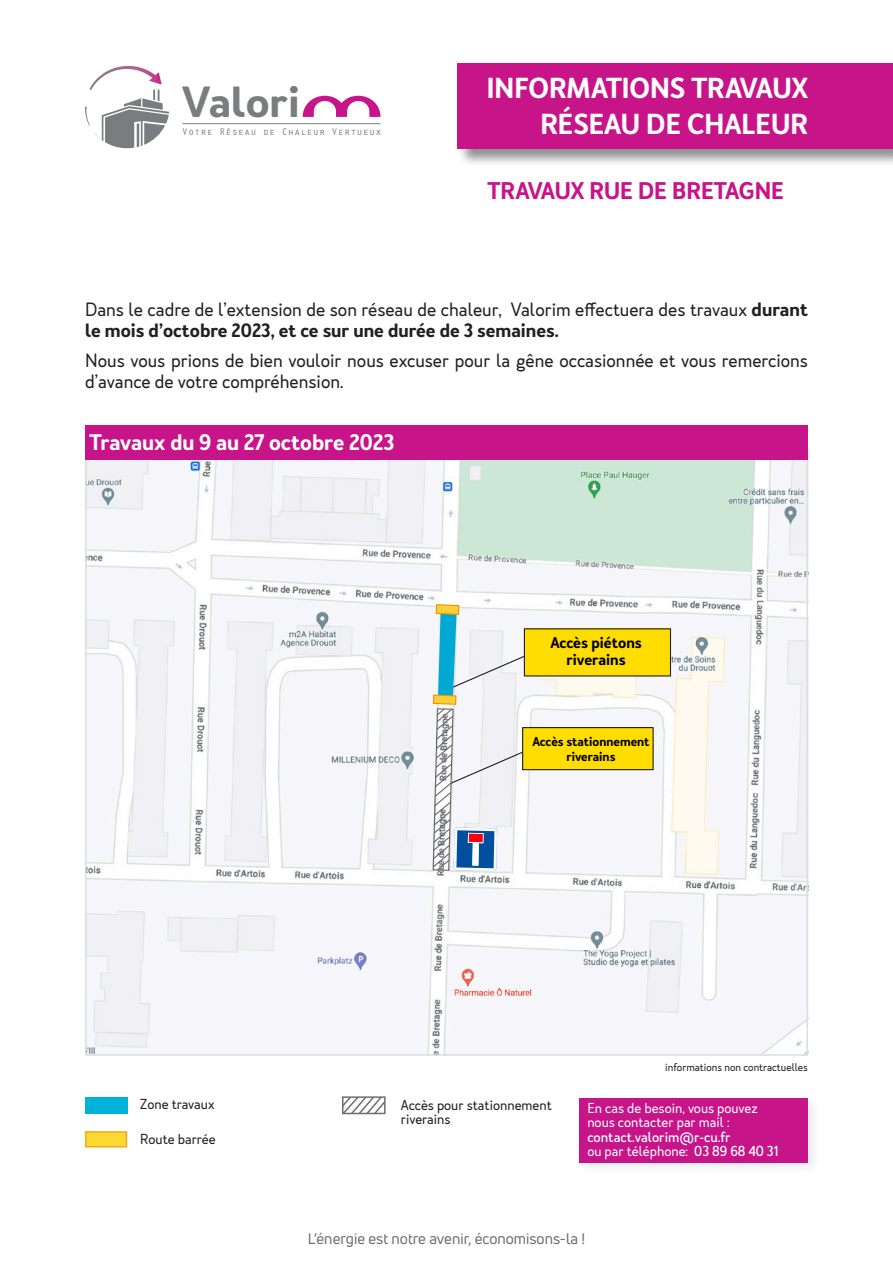
<style>
.page{position:relative;width:893px;height:1263px;background:#fff}
.page>*{position:absolute;margin:0;border:0;box-sizing:border-box;transform-origin:0 0}
.t1{font:600 40.65px "Merlo Neue";color:#7a7c7f;scale:1.04 1}
.t2{font:600 27px "Merlo Neue";color:#fff}
.t3{font:600 22.5px "Merlo Neue";color:#c71489}
.t4{font:600 21px "Merlo Neue";color:#fff}
.t5{font:18px/21px "Merlo Neue";color:#231f20}
.t6{font:15px "Uni Neue";color:#6c6d70}
.t7{font:600 14.55px/17.5px "Merlo Neue";color:#000;text-align:center}
.t8{font:13.5px "Merlo Neue";color:#fff}
.t9{font:13.5px "Merlo Neue";color:#231f20}
.t10{font:500 13.5px "Merlo Neue";color:#fff}
.t11{font:600 12.15px/14.5px "Merlo Neue";color:#000;text-align:center}
.t12{font:10.5px "Merlo Neue";color:#231f20}
.t13{font:9.9px "Orator Std";color:#7a7c7f;scale:1.04 1}
.s1{font-weight:600}
.s2{font-weight:500}
</style>
<div class="page">
<div style="left:457px;top:63px;width:436px;height:103px;background:#231f20;opacity:.5"></div>
<div style="left:458px;top:64px;width:435px;height:85px;background:#c71489"></div>
<svg style="left:85px;top:66px;width:84px;height:82px"></svg>
<hr style="left:183px;top:123px;width:197px;height:1px;background:#7a7c7f">
<svg style="left:303px;top:96px;width:77px;height:21px"></svg>
<img style="left:88px;top:459px;width:717px;height:594px">
<div style="left:524px;top:629px;width:146px;height:47px;background:#fd0"></div>
<div style="left:523px;top:728px;width:130px;height:42px;background:#fd0"></div>
<div style="left:522px;top:727px;width:132px;height:43px;border:1px solid #1d1d1b"></div>
<svg style="left:432px;top:604px;width:95px;height:267px"></svg>
<div style="left:85px;top:425px;width:723px;height:34px;background:#c71489"></div>
<div style="left:85px;top:1097px;width:42px;height:16px;background:#00b1d9"></div>
<div style="left:85px;top:1131px;width:42px;height:16px;background:#fed932;border:2px solid #f9a51b"></div>
<svg style="left:342px;top:1096px;width:44px;height:19px"></svg>
<div style="left:574px;top:1093px;width:247px;height:82px;background:#fafafa"></div>
<div style="left:579px;top:1098px;width:229px;height:64px;background:#c71489"></div>
<p class="t1" style="left:182px;top:75px;width:114px">Valori</p>
<p class="t13" style="left:182px;top:125px;width:194px">Votre Réseau de Chaleur Vertueux</p>
<p class="t2" style="left:487px;top:71px;width:323px">INFORMATIONS TRAVAUX</p>
<p class="t2" style="left:540px;top:107px;width:269px">RÉSEAU DE CHALEUR</p>
<p class="t3" style="left:487px;top:176px;width:298px">TRAVAUX RUE DE BRETAGNE</p>
<p class="t5" style="left:85px;top:300px;width:724px">Dans le cadre de l’extension de son réseau de chaleur, Valorim effectuera des travaux <span class="s1">durant le mois d’octobre 2023, et ce sur une durée de 3 semaines.</span></p>
<p class="t5" style="left:85px;top:350px;width:724px">Nous vous prions de bien vouloir nous excuser pour la gêne occasionnée et vous remercions d’avance de votre compréhension.</p>
<p class="t4" style="left:89px;top:428px;width:307px">Travaux du 9 au 27 octobre 2023</p>
<p class="t7" style="left:550px;top:634px;width:93px">Accès piétons riverains</p>
<p class="t11" style="left:532px;top:735px;width:119px">Accès stationnement riverains</p>
<p class="t12" style="left:665px;top:1060px;width:144px">informations non contractuelles</p>
<p class="t9" style="left:140px;top:1095px;width:76px">Zone travaux</p>
<p class="t9" style="left:401px;top:1096px;width:153px">Accès pour stationnement</p>
<p class="t9" style="left:401px;top:1110px;width:51px">riverains</p>
<p class="t9" style="left:140px;top:1131px;width:77px">Route barrée</p>
<p class="t8" style="left:587px;top:1100px;width:172px">En cas de besoin, vous pouvez</p>
<p class="t8" style="left:587px;top:1114px;width:144px">nous contacter par mail :</p>
<p class="t10" style="left:587px;top:1128px;width:145px">contact.valorim@r-cu.fr</p>
<p class="t8" style="left:587px;top:1142px;width:193px">ou par téléphone: <span class="s2">03 89 68 40 31</span></p>
<p class="t6" style="left:308px;top:1230px;width:279px">L’énergie est notre avenir, économisons-la !</p>
</div>
